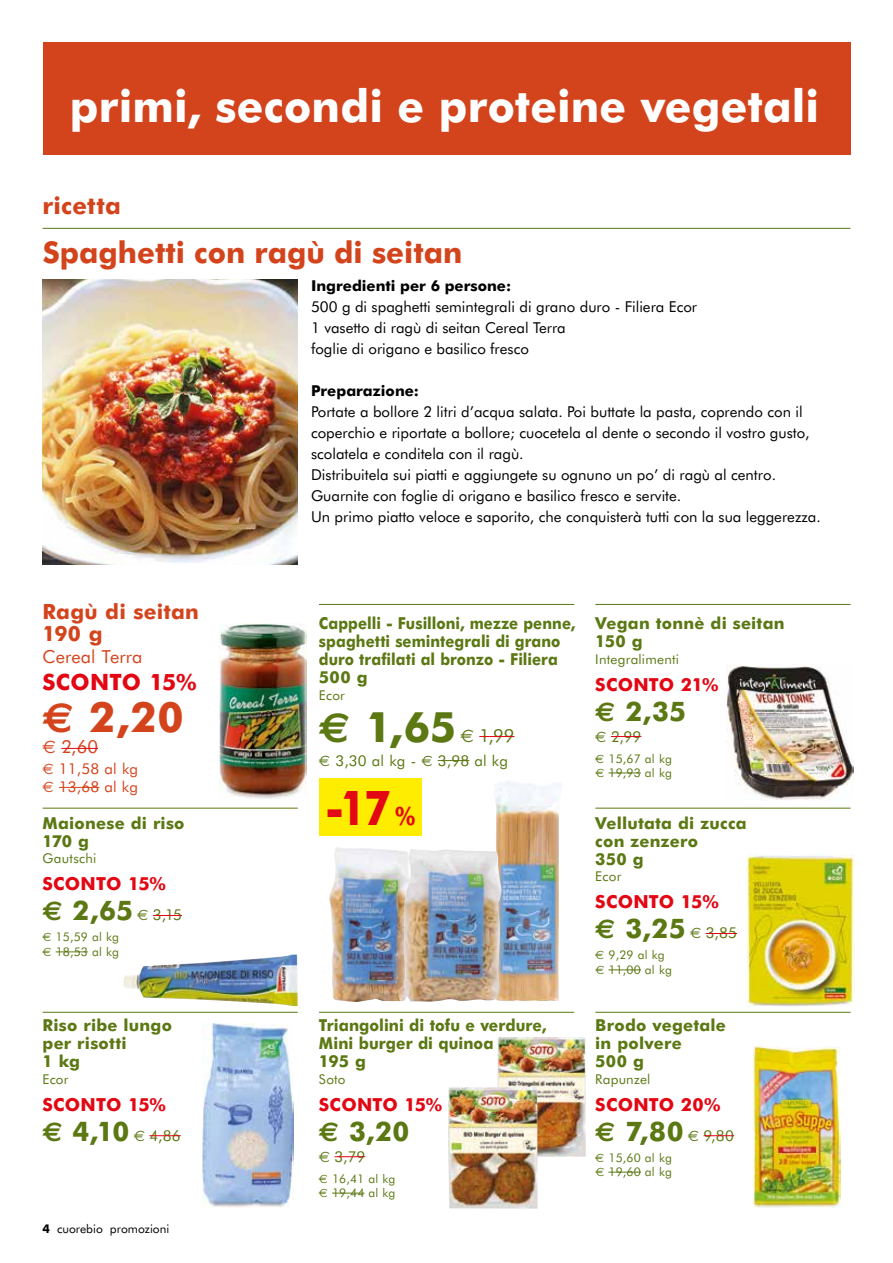
<style>
.page{position:relative;width:893px;height:1263px;background:#fff}
.page>*{position:absolute;margin:0;border:0;box-sizing:border-box;transform-origin:0 0}
.t1{font:700 48px "Futura BT";color:#e30613;scale:.87 1}
.t2{font:700 45px "Futura BT";letter-spacing:.005em;color:#fff}
.t3{font:700 42px "Futura BT";color:#5b7813}
.t4{font:700 42px "Futura BT";color:#d4441c}
.t5{font:700 30px "Futura BT";color:#d4441c}
.t6{font:700 27px "Futura BT";letter-spacing:.01em;color:#5b7813}
.t7{font:700 24px "Futura BT";letter-spacing:.01em;color:#d4441c}
.t8{font:700 22.5px "Futura BT";letter-spacing:.01em;color:#e30613}
.t9{font:700 21px/22.5px "Futura BT";letter-spacing:.01em;color:#d4441c}
.t10{font:700 18px "Futura BT";letter-spacing:.01em;color:#e30613}
.t11{font:18px "Futura BT";letter-spacing:.005em;color:#d4441c}
.t12{font:18px "Futura BT";color:#5b7813}
.t13{font:700 16.5px/18px "Futura BT";letter-spacing:.005em;color:#5b7813}
.t14{font:700 16.5px/18px "Futura BT";letter-spacing:.005em;color:#5b7813;scale:.9 1}
.t15{font:700 16.5px/18px "Futura BT";letter-spacing:.005em;color:#5b7813;scale:.94 1}
.t16{font:15px/21px "Futura BT";color:#000}
.t17{font:700 15px "Futura BT";color:#000}
.t18{font:15px "Futura BT";letter-spacing:.01em;color:#5b7813}
.t19{font:15px/18px "Futura BT";letter-spacing:.01em;color:#d4441c}
.t20{font:13.5px "Futura BT";letter-spacing:.015em;color:#5b7813}
.t21{font:12px/14.4px "Futura BT";letter-spacing:.01em;color:#5b7813}
.t22{font:12px "Futura BT";color:#000}
.s1{font-family:"Euro Sans"}
.s2{font-family:"Euro Sans Std"}
.s3{font-family:"Euro Sans Std";font-weight:400;font-size:15px}
.s4{font-weight:400;font-size:15px}
.s5{font-weight:700}
.s6{font-size:25.5px}
</style>
<div class="page">
<img style="left:43px;top:280px;width:255px;height:285px">
<hr style="left:43px;top:228px;width:807px;height:1px;background:#5b7813">
<img style="left:726px;top:665px;width:128px;height:135px">
<img style="left:497px;top:1037px;width:89px;height:120px">
<hr style="left:43px;top:1012px;width:255px;height:1px;background:#5b7813">
<hr style="left:319px;top:1012px;width:255px;height:1px;background:#5b7813">
<hr style="left:43px;top:808px;width:255px;height:1px;background:#5b7813">
<hr style="left:595px;top:808px;width:255px;height:1px;background:#5b7813">
<hr style="left:595px;top:1012px;width:255px;height:1px;background:#5b7813">
<hr style="left:319px;top:604px;width:255px;height:1px;background:#5b7813">
<hr style="left:595px;top:604px;width:255px;height:1px;background:#5b7813">
<svg style="left:153px;top:915px;width:29px;height:1px"></svg>
<hr style="left:56px;top:951px;width:32px;height:1px;background:#5b7813">
<hr style="left:149px;top:1135px;width:32px;height:1px;background:#e30613">
<hr style="left:704px;top:1135px;width:30px;height:1px;background:#e30613">
<hr style="left:608px;top:1172px;width:33px;height:1px;background:#5b7813">
<hr style="left:706px;top:933px;width:31px;height:1px;background:#e30613">
<hr style="left:608px;top:969px;width:33px;height:1px;background:#5b7813">
<hr style="left:335px;top:1156px;width:30px;height:1px;background:#e30613">
<hr style="left:332px;top:1193px;width:32px;height:1px;background:#5b7813">
<hr style="left:611px;top:736px;width:30px;height:1px;background:#e30613">
<hr style="left:608px;top:773px;width:33px;height:1px;background:#5b7813">
<hr style="left:479px;top:736px;width:35px;height:1px;background:#e30613">
<hr style="left:438px;top:760px;width:31px;height:1px;background:#5b7813">
<div style="left:319px;top:778px;width:102px;height:57px;background:#ffed00"></div>
<img style="left:494px;top:780px;width:68px;height:221px">
<img style="left:329px;top:847px;width:83px;height:155px">
<img style="left:404px;top:849px;width:97px;height:152px">
<img style="left:220px;top:623px;width:86px;height:176px">
<img style="left:754px;top:1046px;width:86px;height:162px">
<img style="left:747px;top:854px;width:107px;height:152px">
<img style="left:123px;top:954px;width:175px;height:52px">
<img style="left:448px;top:1087px;width:90px;height:122px">
<hr style="left:61px;top:748px;width:37px;height:1px;background:#e30613">
<hr style="left:59px;top:787px;width:41px;height:1px;background:#d4441c">
<img style="left:203px;top:1023px;width:91px;height:185px">
<div style="left:43px;top:43px;width:807px;height:112px;background:#d4441c"></div>
<h2 class="t2" style="left:70px;top:78px;width:751px">primi, secondi e proteine vegetali</h2>
<h3 class="t7" style="left:43px;top:191px;width:80px">ricetta</h3>
<h3 class="t5" style="left:43px;top:234px;width:421px">Spaghetti con ragù di seitan</h3>
<p class="t17" style="left:311px;top:277px;width:202px">Ingredienti per 6 persone:</p>
<p class="t16" style="left:311px;top:296px;width:388px">500 g di spaghetti semintegrali di grano duro - Filiera Ecor<br>1 vasetto di ragù di seitan Cereal Terra<br>foglie di origano e basilico fresco</p>
<p class="t17" style="left:311px;top:382px;width:110px">Preparazione:</p>
<p class="t16" style="left:311px;top:401px;width:511px">Portate a bollore 2 litri d’acqua salata. Poi buttate la pasta, coprendo con il coperchio e riportate a bollore; cuocetela al dente o secondo il vostro gusto, scolatela e conditela con il ragù.<br>Distribuitela sui piatti e aggiungete su ognuno un po’ di ragù al centro.<br>Guarnite con foglie di origano e basilico fresco e servite.<br>Un primo piatto veloce e saporito, che conquisterà tutti con la sua leggerezza.</p>
<h3 class="t9" style="left:43px;top:600px;width:158px">Ragù di seitan<br>190 g</h3>
<p class="t11" style="left:43px;top:645px;width:101px">Cereal Terra</p>
<h3 class="t8" style="left:43px;top:668px;width:155px">SCONTO 15%</h3>
<h3 class="t4" style="left:43px;top:691px;width:143px"><span class="s1">€</span> 2,20</h3>
<p class="t11" style="left:43px;top:736px;width:57px"><span class="s2">€</span> 2,60</p>
<p class="t19" style="left:43px;top:760px;width:97px"><span class="s2">€</span> 11,58 al kg <span class="s2">€</span> 13,68 al kg</p>
<p class="t13" style="left:43px;top:814px;width:144px">Maionese di riso<br>170 g</p>
<p class="t20" style="left:43px;top:850px;width:55px">Gautschi</p>
<p class="t10" style="left:43px;top:873px;width:125px">SCONTO 15%</p>
<h3 class="t6" style="left:43px;top:894px;width:141px"><span class="s1">€</span> 2,65 <span class="s3">€</span> <span class="s4">3,15</span></h3>
<p class="t21" style="left:43px;top:930px;width:78px"><span class="s2">€</span> 15,59 al kg <span class="s2">€</span> 18,53 al kg</p>
<p class="t13" style="left:43px;top:1016px;width:131px">Riso ribe lungo per risotti<br>1 kg</p>
<p class="t20" style="left:43px;top:1071px;width:28px">Ecor</p>
<p class="t10" style="left:43px;top:1093px;width:125px">SCONTO 15%</p>
<h3 class="t6" style="left:43px;top:1115px;width:140px"><span class="s1">€</span> 4,10 <span class="s3">€</span> <span class="s4">4,86</span></h3>
<p class="t22" style="left:43px;top:1221px;width:128px"><span class="s5">4</span> cuorebio promozioni</p>
<p class="t14" style="left:319px;top:614px;width:287px">Cappelli - Fusilloni, mezze penne, spaghetti semintegrali di grano duro trafilati al bronzo - Filiera<br>500 g</p>
<p class="t20" style="left:319px;top:686px;width:28px">Ecor</p>
<h3 class="t3" style="left:319px;top:701px;width:139px"><span class="s1">€</span> 1,65</h3>
<p class="t12" style="left:460px;top:724px;width:55px"><span class="s2">€</span> 1,99</p>
<p class="t18" style="left:319px;top:751px;width:190px"><span class="s2">€</span> 3,30 al kg - <span class="s2">€</span> 3,98 al kg</p>
<h1 class="t1" style="left:325px;top:778px;width:105px">-17 <span class="s6">%</span></h1>
<p class="t15" style="left:319px;top:1016px;width:244px">Triangolini di tofu e verdure,<br>Mini burger di quinoa<br>195 g</p>
<p class="t20" style="left:319px;top:1071px;width:28px">Soto</p>
<p class="t10" style="left:319px;top:1093px;width:125px">SCONTO 15%</p>
<h3 class="t6" style="left:319px;top:1115px;width:92px"><span class="s1">€</span> 3,20</h3>
<p class="t18" style="left:319px;top:1147px;width:48px"><span class="s2">€</span> 3,79</p>
<p class="t21" style="left:319px;top:1171px;width:78px"><span class="s2">€</span> 16,41 al kg <span class="s2">€</span> 19,44 al kg</p>
<p class="t13" style="left:595px;top:614px;width:191px">Vegan tonnè di seitan<br>150 g</p>
<p class="t20" style="left:595px;top:650px;width:85px">Integralimenti</p>
<p class="t10" style="left:595px;top:673px;width:125px">SCONTO 21%</p>
<h3 class="t6" style="left:595px;top:694px;width:92px"><span class="s1">€</span> 2,35</h3>
<p class="t18" style="left:595px;top:727px;width:47px"><span class="s2">€</span> 2,99</p>
<p class="t21" style="left:595px;top:751px;width:78px"><span class="s2">€</span> 15,67 al kg <span class="s2">€</span> 19,93 al kg</p>
<p class="t13" style="left:595px;top:814px;width:153px">Vellutata di zucca con zenzero<br>350 g</p>
<p class="t20" style="left:595px;top:868px;width:28px">Ecor</p>
<p class="t10" style="left:595px;top:891px;width:125px">SCONTO 15%</p>
<h3 class="t6" style="left:595px;top:912px;width:143px"><span class="s1">€</span> 3,25 <span class="s3">€</span> <span class="s4">3,85</span></h3>
<p class="t21" style="left:595px;top:948px;width:78px"><span class="s2">€</span> 9,29 al kg <span class="s2">€</span> 11,00 al kg</p>
<p class="t13" style="left:595px;top:1016px;width:132px">Brodo vegetale in polvere<br>500 g</p>
<p class="t20" style="left:595px;top:1071px;width:57px">Rapunzel</p>
<p class="t10" style="left:595px;top:1093px;width:126px">SCONTO 20%</p>
<h3 class="t6" style="left:595px;top:1115px;width:140px"><span class="s1">€</span> 7,80 <span class="s3">€</span> <span class="s4">9,80</span></h3>
<p class="t21" style="left:595px;top:1150px;width:78px"><span class="s2">€</span> 15,60 al kg <span class="s2">€</span> 19,60 al kg</p>
</div>
